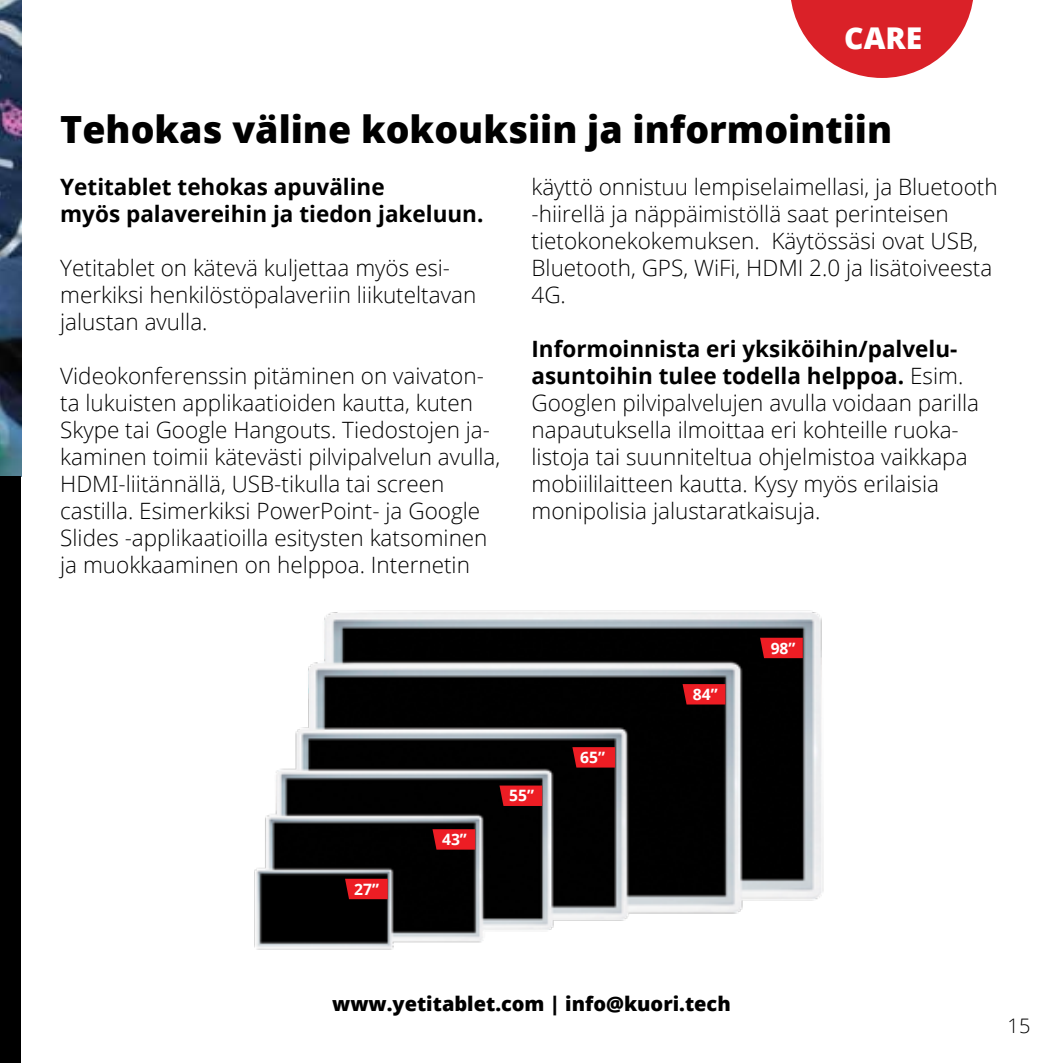
<style>
.page{position:relative;width:1063px;height:1063px;background:#fff}
.page>*{position:absolute;margin:0;border:0;box-sizing:border-box;transform-origin:0 0}
.t1{font:800 37.5px "Open Sans";color:#000}
.t2{font:800 30px "Open Sans";color:#fff}
.t3{font:300 22.5px/27px "Open Sans";color:#000}
.t4{font:700 22.5px/27px "Open Sans";color:#000}
.t5{font:800 20px "Open Sans";color:#000}
.t6{font:300 20px "Open Sans";color:#000}
.t7{font:700 15.75px "Open Sans";color:#fff}
.s1{font-weight:700}
</style>
<div class="page">
<img style="left:254px;top:610px;width:570px;height:340px">
<svg style="left:345px;top:879px;width:43px;height:20px"></svg>
<svg style="left:433px;top:829px;width:42px;height:21px"></svg>
<svg style="left:499px;top:786px;width:43px;height:20px"></svg>
<svg style="left:572px;top:747px;width:43px;height:21px"></svg>
<svg style="left:683px;top:684px;width:42px;height:21px"></svg>
<svg style="left:760px;top:638px;width:43px;height:20px"></svg>
<svg style="left:791px;top:0;width:182px;height:78px"></svg>
<img style="left:0;top:0;width:21px;height:476px">
<div style="left:0;top:476px;width:21px;height:587px;background:#000"></div>
<h2 class="t2" style="left:844px;top:15px;width:80px">CARE</h2>
<h1 class="t1" style="left:60px;top:101px;width:834px">Tehokas väline kokouksiin ja informointiin</h1>
<p class="t4" style="left:60px;top:173px;width:425px">Yetitablet tehokas apuväline<br>myös palavereihin ja tiedon jakeluun.</p>
<p class="t3" style="left:60px;top:254px;width:418px">Yetitablet on kätevä kuljettaa myös esi&shy;merkiksi henkilöstöpalaveriin liikuteltavan jalustan avulla.</p>
<p class="t3" style="left:60px;top:362px;width:442px">Videokonferenssin pitäminen on vaivaton&shy;ta lukuisten applikaatioiden kautta, kuten Skype tai Google Hangouts. Tiedostojen ja&shy;kaminen toimii kätevästi pilvipalvelun avulla, HDMI-liitännällä, USB-tikulla tai screen castilla. Esimerkiksi PowerPoint- ja Google Slides -applikaatioilla esitysten katsominen ja muokkaaminen on helppoa. Internetin</p>
<p class="t3" style="left:531px;top:173px;width:468px">käyttö onnistuu lempiselaimellasi, ja Bluetooth -hiirellä ja näppäimistöllä saat perinteisen tietokonekokemuksen. Käytössäsi ovat USB, Bluetooth, GPS, WiFi, HDMI 2.0 ja lisätoiveesta 4G.</p>
<p class="t3" style="left:531px;top:335px;width:449px"><span class="s1">Informoinnista eri yksiköihin/palvelu&shy;asuntoihin tulee todella helppoa.</span> Esim.<br>Googlen pilvipalvelujen avulla voidaan parilla napautuksella ilmoittaa eri kohteille ruoka&shy;listoja tai suunniteltua ohjelmistoa vaikkapa mobiililaitteen kautta. Kysy myös erilaisia monipolisia jalustaratkaisuja.</p>
<p class="t7" style="left:354px;top:878px;width:26px">27”</p>
<p class="t7" style="left:442px;top:828px;width:26px">43”</p>
<p class="t7" style="left:509px;top:785px;width:26px">55”</p>
<p class="t7" style="left:580px;top:746px;width:26px">65”</p>
<p class="t7" style="left:693px;top:683px;width:26px">84”</p>
<p class="t7" style="left:771px;top:637px;width:26px">98”</p>
<p class="t5" style="left:332px;top:988px;width:400px">www.yetitablet.com | info@kuori.tech</p>
<p class="t6" style="left:1008px;top:1012px;width:24px">15</p>
</div>
